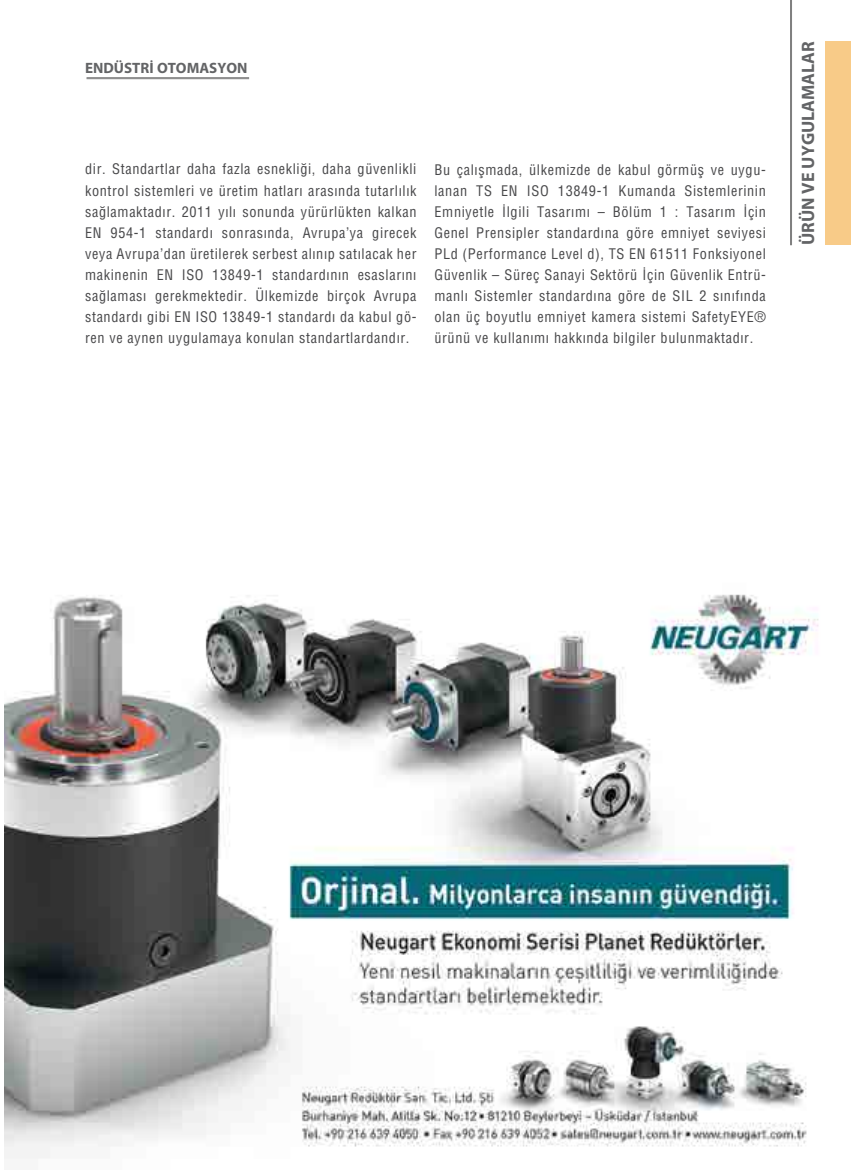
<style>
.page{position:relative;width:851px;height:1170px;background:#fff}
.page>*{position:absolute;margin:0;border:0;box-sizing:border-box;transform-origin:0 0}
.t1{font:700 18px "Myriad Pro";color:#636466}
.t2{font:700 15px "Myriad Pro";color:#636466}
.t3{font:14.25px/21px "Helvetica Cond Normal Tr";letter-spacing:.045em;color:#48484a;text-align:justify}
</style>
<div class="page">
<hr style="left:790px;top:0;width:1px;height:245px;background:#000">
<hr style="left:791px;top:0;width:1px;height:245px;background:#000">
<hr style="left:86px;top:77px;width:163px;height:1px;background:#000">
<hr style="left:86px;top:78px;width:163px;height:1px;background:#000">
<div style="left:825px;top:41px;width:25px;height:204px;background:#f8cb88"></div>
<img style="left:4px;top:594px;width:815px;height:565px">
<p class="t2" style="left:85px;top:58px;width:164px">ENDÜSTRİ OTOMASYON</p>
<p class="t3" style="left:85px;top:158px;width:333px">dir. Standartlar daha fazla esnekliği, daha güvenlikli kontrol sistemleri ve üretim hatları arasında tutarlılık sağlamaktadır. 2011 yılı sonunda yürürlükten kalkan EN 954-1 standardı sonrasında, Avrupa’ya girecek veya Avrupa’dan üretilerek serbest alınıp satılacak her makinenin EN ISO 13849-1 standardının esaslarını sağlaması gerekmektedir. Ülkemizde birçok Avrupa standardı gibi EN ISO 13849-1 standardı da kabul gö&shy;ren ve aynen uygulamaya konulan standartlardandır.</p>
<p class="t3" style="left:434px;top:158px;width:333px">Bu çalışmada, ülkemizde de kabul görmüş ve uygu&shy;lanan TS EN ISO 13849-1 Kumanda Sistemlerinin Emniyetle İlgili Tasarımı – Bölüm 1 : Tasarım İçin Genel Prensipler standardına göre emniyet seviyesi PLd (Performance Level d), TS EN 61511 Fonksiyonel Güvenlik – Süreç Sanayi Sektörü İçin Güvenlik Entrü&shy;manlı Sistemler standardına göre de SIL 2 sınıfında olan üç boyutlu emniyet kamera sistemi SafetyEYE® ürünü ve kullanımı hakkında bilgiler bulunmaktadır.</p>
<p class="t1" style="left:796px;top:245px;width:206px;rotate:-90deg">ÜRÜN VE UYGULAMALAR</p>
</div>
